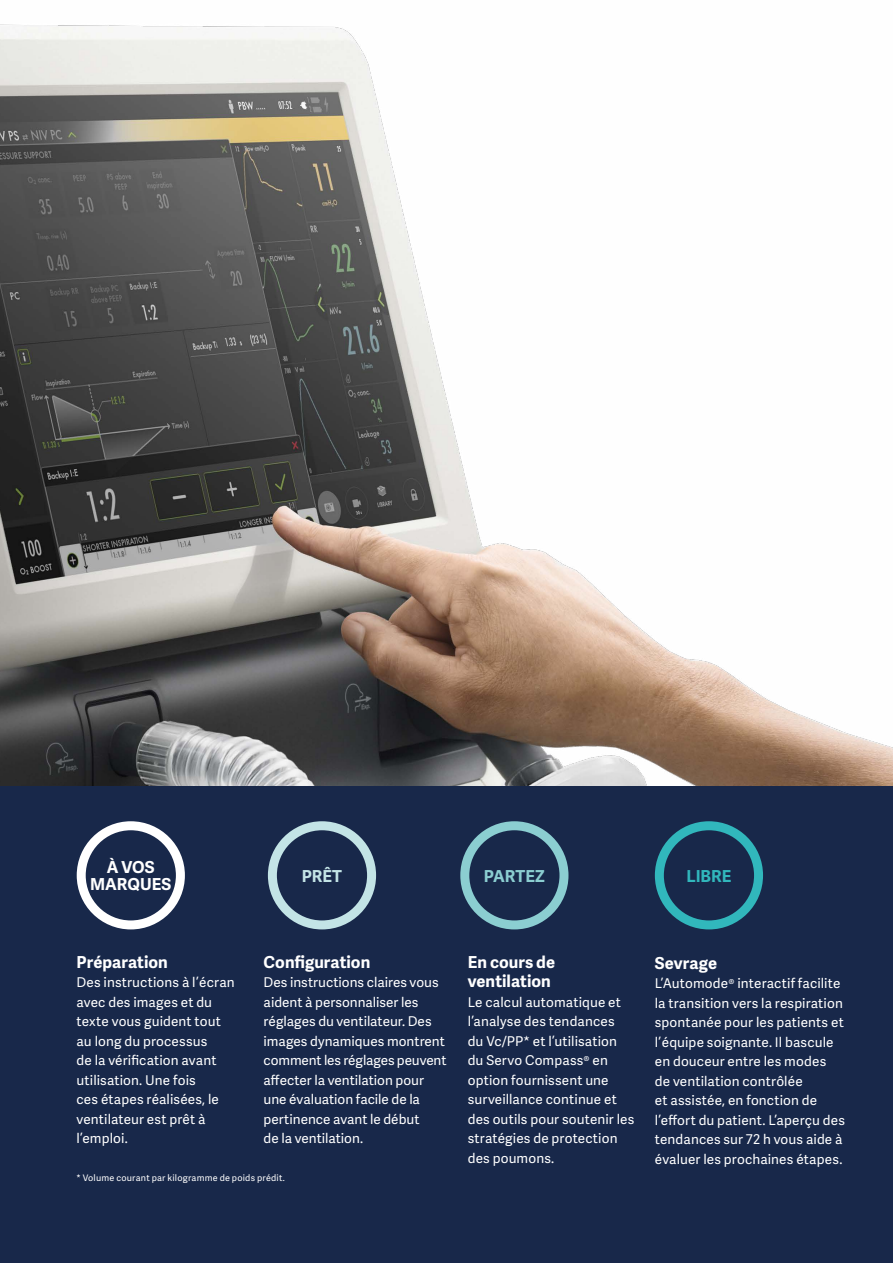
<style>
.page{position:relative;width:893px;height:1263px;background:#fff}
.page>*{position:absolute;margin:0;border:0;box-sizing:border-box;transform-origin:0 0}
.t1{font:700 16.5px/16.5px "Adelle Sans";letter-spacing:.005em;color:#fff;text-align:center}
.t2{font:700 16.5px "Adelle Sans";color:#8bced1}
.t3{font:700 16.5px "Adelle Sans";color:#31b7bc}
.t4{font:700 16.5px "Adelle Sans";color:#c3e4e6}
.t5{font:13.5px/19.5px "Adelle Sans";letter-spacing:.01em;color:#fff}
.t6{font:9px "Adelle Sans";letter-spacing:.025em;color:#fff}
</style>
<div class="page">
<img style="left:0;top:24px;width:893px;height:763px">
<div style="left:0;top:787px;width:893px;height:476px;background:#18284a"></div>
<div style="left:77px;top:821px;width:108px;height:108px;border:9px solid #fff;border-radius:50%"></div>
<div style="left:655px;top:821px;width:108px;height:108px;border:9px solid #31b7bc;border-radius:50%"></div>
<div style="left:460px;top:821px;width:108px;height:108px;border:9px solid #8bced1;border-radius:50%"></div>
<div style="left:268px;top:821px;width:108px;height:108px;border:9px solid #c3e4e6;border-radius:50%"></div>
<p class="t1" style="left:90px;top:858px;width:83px">À VOS<br>MARQUES</p>
<p class="t4" style="left:302px;top:864px;width:42px">PRÊT</p>
<p class="t2" style="left:484px;top:864px;width:63px">PARTEZ</p>
<p class="t3" style="left:686px;top:864px;width:46px">LIBRE</p>
<p class="t1" style="left:77px;top:953px;width:93px">Préparation</p>
<p class="t5" style="left:77px;top:972px;width:160px">Des instructions à l’écran avec des images et du texte vous guident tout au long du processus<br>de la vérification avant utilisation. Une fois<br>ces étapes réalisées, le ventilateur est prêt à l’emploi.</p>
<p class="t1" style="left:264px;top:953px;width:108px">Configuration</p>
<p class="t5" style="left:264px;top:972px;width:184px">Des instructions claires vous aident à personnaliser les réglages du ventilateur. Des images dynamiques montrent comment les réglages peuvent affecter la ventilation pour une évaluation facile de la pertinence avant le début<br>de la ventilation.</p>
<p class="t6" style="left:77px;top:1171px;width:210px">* Volume courant par kilogramme de poids prédit.</p>
<p class="t1" style="left:468px;top:951px;width:89px;line-height:19.5px;text-align:left">En cours de ventilation</p>
<p class="t5" style="left:468px;top:992px;width:168px">Le calcul automatique et l’analyse des tendances<br>du Vc/PP* et l’utilisation du Servo Compass® en option fournissent une surveillance continue et des outils pour soutenir les stratégies de protection des poumons.</p>
<p class="t1" style="left:655px;top:954px;width:64px">Sevrage</p>
<p class="t5" style="left:655px;top:973px;width:192px">L’Automode® interactif facilite la transition vers la respiration spontanée pour les patients et l’équipe soignante. Il bascule en douceur entre les modes<br>de ventilation contrôlée<br>et assistée, en fonction de l’effort du patient. L’aperçu des tendances sur 72 h vous aide à évaluer les prochaines étapes.</p>
</div>
